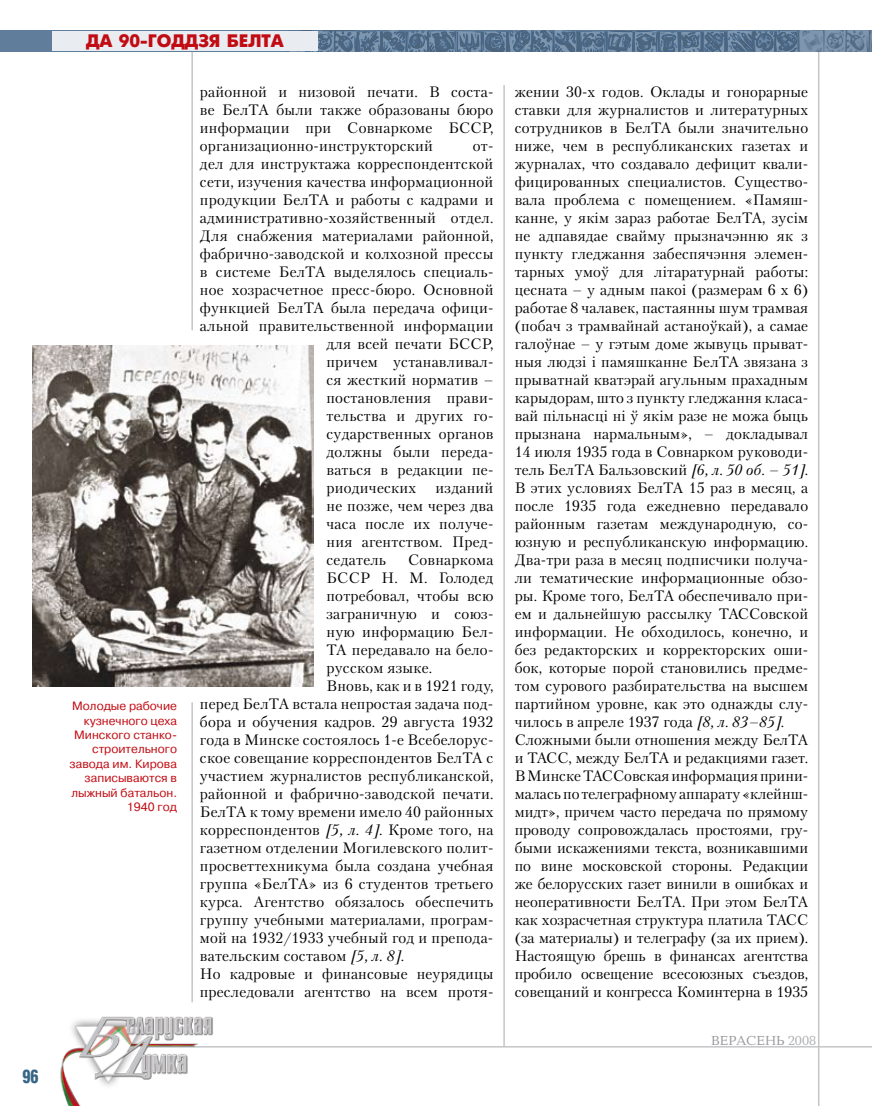
<style>
.page{position:relative;width:872px;height:1106px;background:#fff}
.page>*{position:absolute;margin:0;border:0;box-sizing:border-box;transform-origin:0 0}
.t1{font:18px "Futuris Extra C";color:#c10c13}
.t2{font:700 18px "AG Letterica Cond L";color:#386688;scale:.9 1}
.t3{font:15px/18px "Petersburg C";letter-spacing:.01em;color:#000;text-align:justify}
.t4{font:13.5px "Baltica C";color:#97979b}
.t5{font:12px/14.4px "Pragmatica C";color:#c10c13;text-align:right}
.s1{font-style:italic}
.s2{color:#aeafb2}
</style>
<div class="page">
<hr style="left:818px;top:52px;width:1px;height:1054px;background:#c3c5c7">
<img style="left:285px;top:30px;width:587px;height:1px">
<hr style="left:503px;top:85px;width:2px;height:961px;background:#c3c5c7">
<svg style="left:0;top:31px;width:871px;height:21px;background:#5f7995"></svg>
<div style="left:52px;top:31px;width:266px;height:20px;background:#e9ecf1"></div>
<hr style="left:146px;top:1046px;width:726px;height:1px;background:#c3c5c7">
<img style="left:60px;top:1002px;width:170px;height:104px">
<svg style="left:871px;top:31px;width:1px;height:21px"></svg>
<hr style="left:191px;top:52px;width:2px;height:278px;background:#c3c5c7">
<img style="left:33px;top:345px;width:281px;height:342px">
<hr style="left:191px;top:702px;width:2px;height:300px;background:#c3c5c7">
<p class="t2" style="left:23px;top:1065px;width:20px">96</p>
<p class="t1" style="left:86px;top:31px;width:200px">Да 90-годдзя БелТА</p>
<p class="t3" style="left:200px;top:82px;width:295px">районной и низовой печати. В соста&shy;ве БелТА были также образованы бюро информации при Совнаркоме БССР, организационно-инструкторский</p>
<p class="t3" style="left:473px;top:136px;width:22px">от-</p>
<p class="t3" style="left:200px;top:154px;width:295px">дел для инструктажа корреспондентской</p>
<p class="t3" style="left:200px;top:172px;width:295px">сети, изучения качества информационной</p>
<p class="t3" style="left:200px;top:190px;width:295px">продукции БелТА и работы с кадрами и</p>
<p class="t3" style="left:200px;top:208px;width:295px">административно-хозяйственный отдел.</p>
<p class="t3" style="left:200px;top:226px;width:295px">Для снабжения материалами районной,</p>
<p class="t3" style="left:200px;top:244px;width:295px">фабрично-заводской и колхозной прессы</p>
<p class="t3" style="left:200px;top:262px;width:295px">в системе БелТА выделялось специаль-</p>
<p class="t3" style="left:200px;top:280px;width:295px">ное хозрасчетное пресс-бюро. Основной</p>
<p class="t3" style="left:200px;top:298px;width:295px">функцией БелТА была передача офици-</p>
<p class="t3" style="left:200px;top:316px;width:295px">альной правительственной информации</p>
<p class="t3" style="left:326px;top:334px;width:168px">для всей печати БССР,</p>
<p class="t3" style="left:326px;top:352px;width:168px">причем устанавливал-</p>
<p class="t3" style="left:326px;top:370px;width:168px">ся жесткий норматив –</p>
<p class="t3" style="left:326px;top:388px;width:168px">постановления прави-</p>
<p class="t3" style="left:326px;top:406px;width:168px">тельства и других го-</p>
<p class="t3" style="left:326px;top:424px;width:168px">сударственных органов</p>
<p class="t3" style="left:326px;top:442px;width:168px">должны были переда-</p>
<p class="t3" style="left:326px;top:460px;width:168px">ваться в редакции пе-</p>
<p class="t3" style="left:326px;top:478px;width:91px">риодических</p>
<p class="t3" style="left:326px;top:478px;width:168px;text-indent:109px">изданий не позже, чем через два часа после их получе&shy;ния агентством. Пред&shy;седатель</p>
<p class="t3" style="left:408px;top:550px;width:87px">Совнаркома</p>
<p class="t3" style="left:326px;top:568px;width:168px">БССР Н. М. Голодед</p>
<p class="t3" style="left:326px;top:586px;width:168px">потребовал, чтобы всю</p>
<p class="t3" style="left:326px;top:604px;width:168px">заграничную и союз-</p>
<p class="t3" style="left:326px;top:622px;width:168px">ную информацию Бел-</p>
<p class="t3" style="left:326px;top:640px;width:168px">ТА передавало на бело-</p>
<p class="t3" style="left:326px;top:658px;width:107px">русском языке.</p>
<p class="t3" style="left:326px;top:676px;width:168px">Вновь, как и в 1921 году,</p>
<p class="t3" style="left:200px;top:694px;width:295px">перед БелТА встала непростая задача под-</p>
<p class="t3" style="left:200px;top:712px;width:295px">бора и обучения кадров. 29 августа 1932</p>
<p class="t3" style="left:200px;top:730px;width:295px">года в Минске состоялось 1-е Всебелорус-</p>
<p class="t3" style="left:200px;top:748px;width:295px">ское совещание корреспондентов БелТА с</p>
<p class="t3" style="left:200px;top:766px;width:295px">участием журналистов республиканской,</p>
<p class="t3" style="left:200px;top:784px;width:295px">районной и фабрично-заводской печати.</p>
<p class="t3" style="left:200px;top:802px;width:295px">БелТА к тому времени имело 40 районных</p>
<p class="t3" style="left:200px;top:820px;width:295px">корреспондентов <span class="s1">[5, л. 4]</span>. Кроме того, на</p>
<p class="t3" style="left:200px;top:838px;width:295px">газетном отделении Могилевского полит-</p>
<p class="t3" style="left:200px;top:856px;width:295px">просветтехникума была создана учебная</p>
<p class="t3" style="left:200px;top:874px;width:295px">группа «БелТА» из 6 студентов третьего</p>
<p class="t3" style="left:200px;top:892px;width:295px">курса. Агентство обязалось обеспечить</p>
<p class="t3" style="left:200px;top:910px;width:295px">группу учебными материалами, програм-</p>
<p class="t3" style="left:200px;top:928px;width:295px">мой на 1932/1933 учебный год и препода-</p>
<p class="t3" style="left:200px;top:946px;width:206px">вательским составом <span class="s1">[5, л. 8]</span>.</p>
<p class="t3" style="left:200px;top:964px;width:295px">Но кадровые и финансовые неурядицы</p>
<p class="t3" style="left:200px;top:982px;width:295px">преследовали агентство на всем протя-</p>
<p class="t5" style="left:70px;top:699px;width:109px">Молодые рабочие кузнечного цеха<br>Минского станко&shy;строительного завода им. Кирова записываются в лыжный батальон.<br>1940 год</p>
<p class="t3" style="left:514px;top:82px;width:295px;text-align:left">жении 30-х годов. Оклады и гонорарные ставки для журналистов и литературных сотрудников в БелТА были значительно ниже, чем в республиканских газетах и журналах, что создавало дефицит квали&shy;фицированных специалистов. Существо&shy;вала проблема с помещением. «Памяш&shy;канне, у якім зараз работае БелТА, зусім не адпавядае свайму прызначэнню як з пункту гледжання забеспячэння элемен&shy;тарных умоў для літаратурнай работы: цесната – у адным пакоі (размерам 6 х 6) работае 8 чалавек, пастаянны шум трамвая (побач з трамвайнай астаноўкай), а самае галоўнае – у гэтым доме жывуць прыват&shy;ныя людзі і памяшканне БелТА звязана з прыватнай кватэрай агульным прахадным карыдорам, што з пункту гледжання класа&shy;вай пільнасці ні ў якім разе не можа быць прызнана нармальным», – докладывал 14 июля 1935 года в Совнарком руководи&shy;тель БелТА Бальзовский <span class="s1">[6, л. 50 об. – 51]</span>.<br>В этих условиях БелТА 15 раз в месяц, а после 1935 года ежедневно передавало районным газетам международную, со&shy;юзную и республиканскую информацию.<br>Два-три раза в месяц подписчики получа&shy;ли тематические информационные обзо&shy;ры. Кроме того, БелТА обеспечивало при&shy;ем и дальнейшую рассылку ТАССовской информации. Не обходилось, конечно, и без редакторских и корректорских оши&shy;бок, которые порой становились предме&shy;том сурового разбирательства на высшем партийном уровне, как это однажды слу&shy;чилось в апреле 1937 года <span class="s1">[8, л. 83–85].<br></span>Сложными были отношения между БелТА и ТАСС, между БелТА и редакциями газет.<br>В Минске ТАССовская информация прини&shy;малась по телеграфному аппарату «клейнш&shy;мидт», причем часто передача по прямому проводу сопровождалась простоями, гру&shy;быми искажениями текста, возникавшими по вине московской стороны. Редакции же белорусских газет винили в ошибках и неоперативности БелТА. При этом БелТА как хозрасчетная структура платила ТАСС (за материалы) и телеграфу (за их прием).<br>Настоящую брешь в финансах агентства пробило освещение всесоюзных съездов, совещаний и конгресса Коминтерна в 1935</p>
<p class="t4" style="left:711px;top:1033px;width:107px">ВЕРАСЕНЬ <span class="s2">2008</span></p>
</div>
